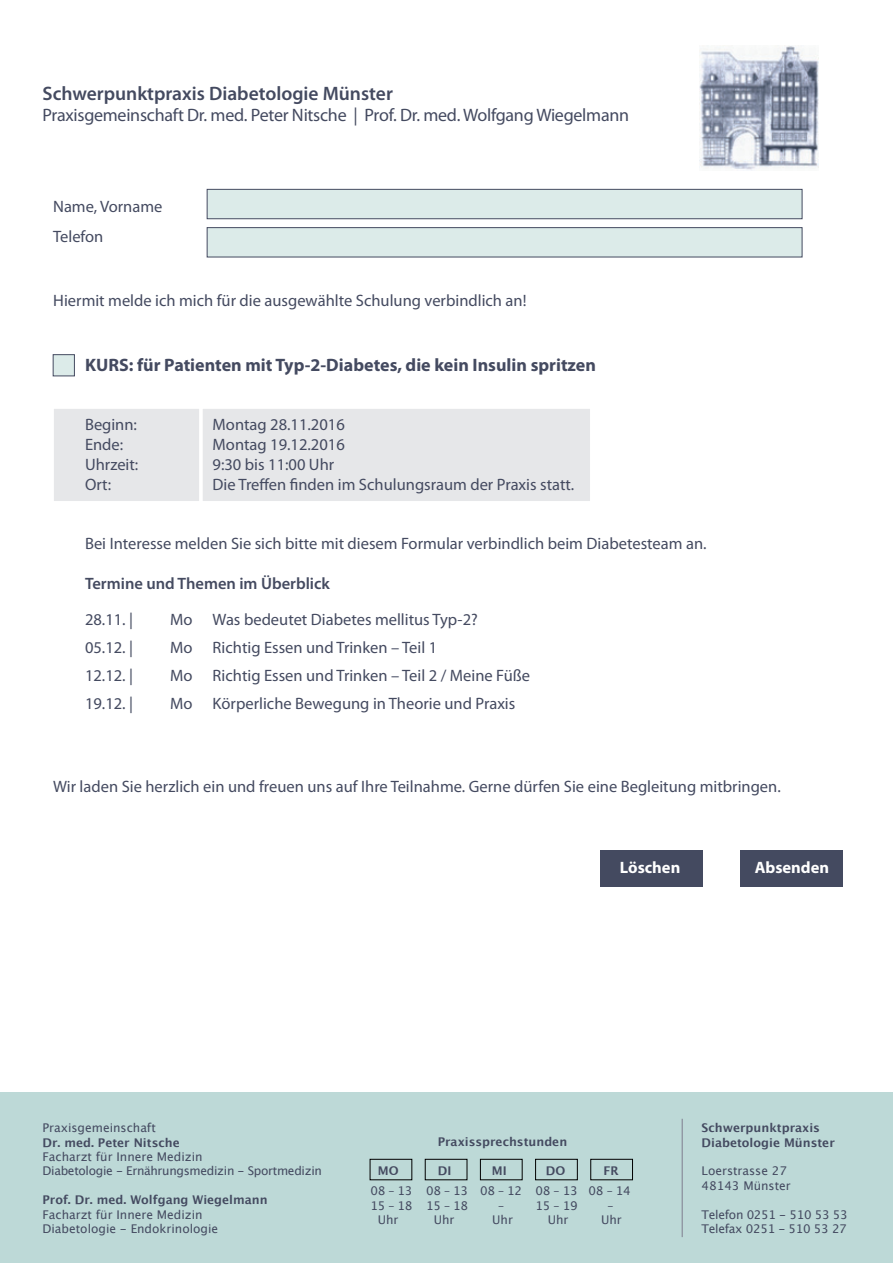
<style>
.page{position:relative;width:893px;height:1263px;background:#fff}
.page>*{position:absolute;margin:0;border:0;box-sizing:border-box;transform-origin:0 0}
.t1{font:600 19.5px "Myriad Pro";color:#444a60}
.t2{font:18px "Myriad Pro";letter-spacing:-.015em;color:#444a60}
.t3{font:700 18px "Myriad Pro";color:#444a60}
.t4{font:16.5px/30px "Myriad Pro";color:#444a60}
.t5{font:600 16.5px "Myriad Pro";color:#444a60}
.t6{font:700 16.5px "Myriad Pro";color:#fff}
.t7{font:12px/14.4px "Lucida Grande";letter-spacing:-.025em;color:#444a60}
.t8{font:12px/14.4px "Lucida Grande";color:#444a60}
.t9{font:700 12px/14.4px "Lucida Grande";color:#444a60}
</style>
<div class="page">
<div style="left:0;top:1093px;width:893px;height:170px;background:#bdd9d7"></div>
<div style="left:370px;top:1159px;width:42px;height:21px;border:1px solid #000"></div>
<div style="left:425px;top:1159px;width:42px;height:21px;border:1px solid #000"></div>
<div style="left:480px;top:1159px;width:43px;height:21px;border:1px solid #000"></div>
<div style="left:535px;top:1159px;width:43px;height:21px;border:1px solid #000"></div>
<div style="left:590px;top:1159px;width:43px;height:21px;border:1px solid #000"></div>
<hr style="left:682px;top:1119px;width:1px;height:118px;background:#7e7e8e">
<div style="left:53px;top:408px;width:147px;height:94px;background:#e6e7e9;border:1px solid #fff"></div>
<div style="left:202px;top:408px;width:389px;height:94px;background:#e6e7e9;border:1px solid #fff"></div>
<img style="left:699px;top:46px;width:119px;height:124px">
<div style="left:53px;top:354px;width:22px;height:22px;background:#dcebe9;border:1px solid #444a60"></div>
<div style="left:207px;top:189px;width:595px;height:30px;background:#dcebe9;border:1px solid #444a60"></div>
<div style="left:207px;top:227px;width:595px;height:30px;background:#dcebe9;border:1px solid #444a60"></div>
<div style="left:600px;top:850px;width:102px;height:37px;background:#444a60"></div>
<div style="left:740px;top:850px;width:102px;height:37px;background:#444a60"></div>
<p class="t1" style="left:43px;top:81px;width:352px">Schwerpunktpraxis Diabetologie Münster</p>
<p class="t2" style="left:43px;top:104px;width:588px">Praxisgemeinschaft Dr. med. Peter Nitsche | Prof. Dr. med. Wolfgang Wiegelmann</p>
<p class="t4" style="left:53px;top:192px;width:111px">Name, Vorname<br>Telefon</p>
<p class="t4" style="left:53px;top:285px;width:475px">Hiermit melde ich mich für die ausgewählte Schulung verbindlich an!</p>
<p class="t3" style="left:85px;top:353px;width:512px">KURS: für Patienten mit Typ-2-Diabetes, die kein Insulin spritzen</p>
<p class="t4" style="left:85px;top:409px;width:53px">Beginn:</p>
<p class="t4" style="left:213px;top:409px;width:134px">Montag 28.11.2016</p>
<p class="t4" style="left:85px;top:429px;width:40px">Ende:</p>
<p class="t4" style="left:213px;top:429px;width:134px">Montag 19.12.2016</p>
<p class="t4" style="left:85px;top:449px;width:55px">Uhrzeit:</p>
<p class="t4" style="left:213px;top:449px;width:123px">9:30 bis 11:00 Uhr</p>
<p class="t4" style="left:85px;top:469px;width:28px">Ort:</p>
<p class="t4" style="left:213px;top:469px;width:363px">Die Treffen finden im Schulungsraum der Praxis statt.</p>
<p class="t4" style="left:85px;top:528px;width:623px">Bei Interesse melden Sie sich bitte mit diesem Formular verbindlich beim Diabetesteam an.</p>
<p class="t5" style="left:85px;top:573px;width:246px">Termine und Themen im Überblick</p>
<p class="t4" style="left:85px;top:605px;width:50px">28.11. |</p>
<p class="t4" style="left:170px;top:605px;width:309px">Mo Was bedeutet Diabetes mellitus Typ-2?</p>
<p class="t4" style="left:85px;top:632px;width:50px">05.12. |</p>
<p class="t4" style="left:170px;top:632px;width:269px">Mo Richtig Essen und Trinken – Teil 1</p>
<p class="t4" style="left:85px;top:660px;width:50px">12.12. |</p>
<p class="t4" style="left:170px;top:660px;width:362px">Mo Richtig Essen und Trinken – Teil 2 / Meine Füße</p>
<p class="t4" style="left:85px;top:688px;width:50px">19.12. |</p>
<p class="t4" style="left:170px;top:688px;width:347px">Mo Körperliche Bewegung in Theorie und Praxis</p>
<p class="t4" style="left:53px;top:771px;width:729px">Wir laden Sie herzlich ein und freuen uns auf Ihre Teilnahme. Gerne dürfen Sie eine Begleitung mitbringen.</p>
<p class="t6" style="left:620px;top:857px;width:62px">Löschen</p>
<p class="t6" style="left:755px;top:857px;width:76px">Absenden</p>
<p class="t8" style="left:43px;top:1121px;width:115px">Praxisgemeinschaft</p>
<p class="t9" style="left:43px;top:1135px;width:139px">Dr. med. Peter Nitsche</p>
<p class="t7" style="left:43px;top:1150px;width:281px">Facharzt für Innere Medizin<br>Diabetologie - Ernährungsmedizin - Sportmedizin</p>
<p class="t9" style="left:43px;top:1193px;width:227px">Prof. Dr. med. Wolfgang Wiegelmann</p>
<p class="t8" style="left:43px;top:1207px;width:177px">Facharzt für Innere Medizin<br>Diabetologie - Endokrinologie</p>
<p class="t9" style="left:438px;top:1134px;width:131px">Praxissprechstunden</p>
<p class="t9" style="left:378px;top:1163px;width:22px">MO</p>
<p class="t9" style="left:438px;top:1163px;width:15px">DI</p>
<p class="t9" style="left:492px;top:1163px;width:16px">MI</p>
<p class="t9" style="left:546px;top:1163px;width:21px">DO</p>
<p class="t9" style="left:604px;top:1163px;width:17px">FR</p>
<p class="t7" style="left:370px;top:1184px;width:262px">08 – 13 08 – 13 08 – 12 08 – 13 08 – 14<br>15 – 18 15 – 18</p>
<p class="t8" style="left:498px;top:1198px;width:7px">–</p>
<p class="t8" style="left:536px;top:1198px;width:44px">15 – 19</p>
<p class="t8" style="left:607px;top:1198px;width:7px">–</p>
<p class="t8" style="left:378px;top:1213px;width:22px">Uhr</p>
<p class="t8" style="left:434px;top:1213px;width:22px">Uhr</p>
<p class="t8" style="left:492px;top:1213px;width:22px">Uhr</p>
<p class="t8" style="left:548px;top:1213px;width:22px">Uhr</p>
<p class="t8" style="left:601px;top:1213px;width:22px">Uhr</p>
<p class="t9" style="left:702px;top:1121px;width:135px">Schwerpunktpraxis<br>Diabetologie Münster</p>
<p class="t8" style="left:702px;top:1164px;width:91px">Loerstrasse 27<br>48143 Münster</p>
<p class="t7" style="left:702px;top:1207px;width:148px">Telefon 0251 - 510 53 53<br>Telefax 0251 - 510 53 27</p>
</div>
